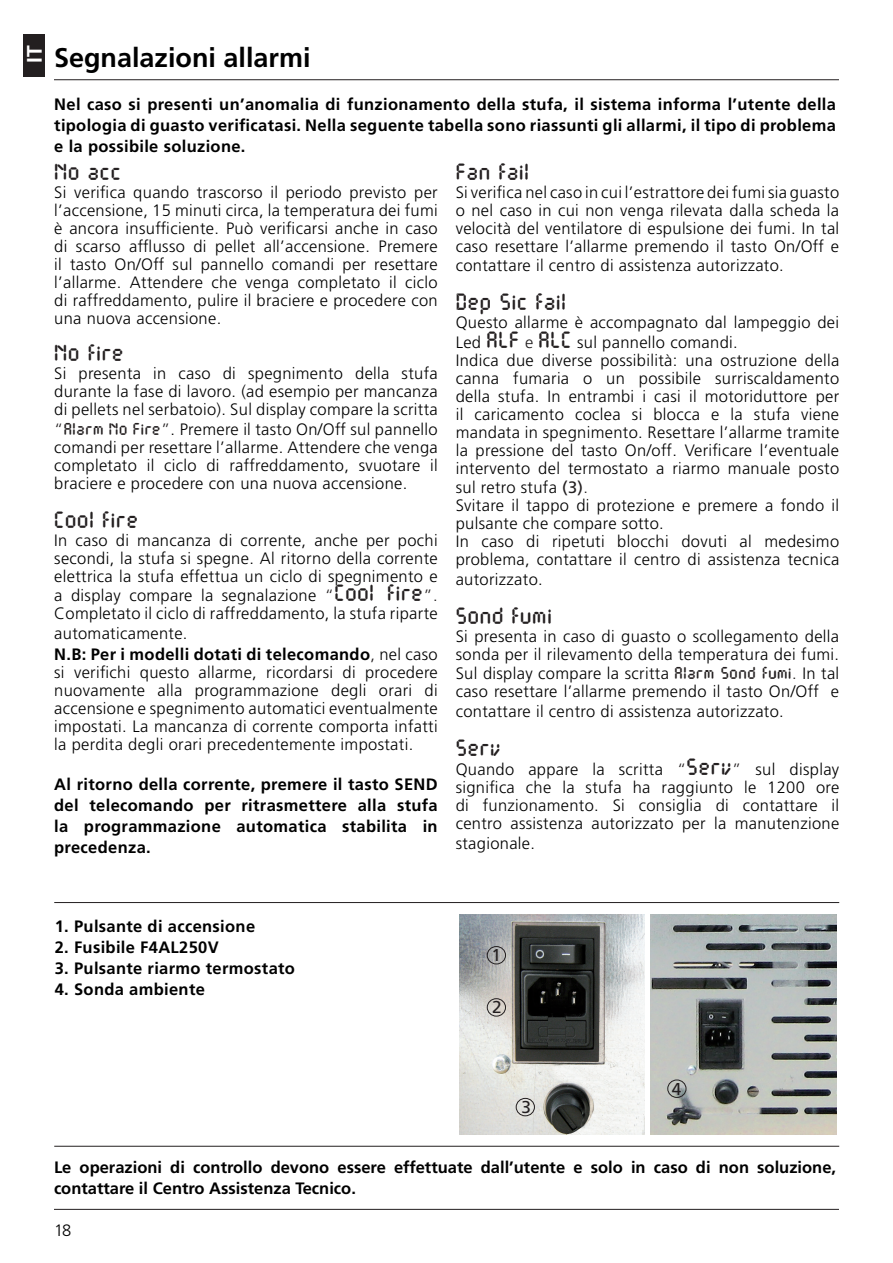
<style>
.page{position:relative;width:893px;height:1263px;background:#fff}
.page>*{position:absolute;margin:0;border:0;box-sizing:border-box;transform-origin:0 0}
.t1{font:700 27px "Frutiger LT Std";color:#000}
.t2{font:22.5px "DJB Get Digital";letter-spacing:.04em;color:#231f20}
.t3{font:700 21px "Frutiger LT Std";color:#fff}
.t4{font:17.25px "Frutiger LT Std";color:#231f20}
.t5{font:300 16.5px/18px "Frutiger LT Std";letter-spacing:.02em;color:#000;text-align:justify}
.t6{font:700 16.5px/21px "Frutiger LT Std";letter-spacing:.02em;color:#000;text-align:justify}
.t7{font:700 16.5px/21px "Frutiger LT Std";color:#000}
.s1{color:#231f20}
.s2{font-family:"DJB Get Digital";font-weight:400;color:#231f20}
.s3{font-family:"DJB Get Digital";font-weight:400;font-size:22.5px;color:#231f20}
.s4{font-weight:300}
.s5{font-weight:300;color:#231f20}
.s6{font-weight:400;color:#231f20}
</style>
<div class="page">
<hr style="left:54px;top:1209px;width:785px;height:1px;background:#231f20">
<hr style="left:54px;top:79px;width:785px;height:1px;background:#231f20">
<div style="left:23px;top:34px;width:22px;height:43px;background:#231f20"></div>
<img style="left:651px;top:914px;width:185px;height:220px">
<div style="left:667px;top:1079px;width:19px;height:19px;border:1px solid #231f20;border-radius:50%"></div>
<img style="left:459px;top:914px;width:186px;height:220px">
<div style="left:516px;top:1098px;width:19px;height:18px;border:1px solid #231f20;border-radius:50%"></div>
<div style="left:487px;top:946px;width:19px;height:18px;border:1px solid #231f20;border-radius:50%"></div>
<div style="left:487px;top:998px;width:19px;height:18px;border:1px solid #231f20;border-radius:50%"></div>
<hr style="left:54px;top:1146px;width:785px;height:1px;background:#231f20">
<hr style="left:54px;top:902px;width:785px;height:1px;background:#231f20">
<p class="t3" style="left:22px;top:63px;width:19px;rotate:-90deg">IT</p>
<h1 class="t1" style="left:54px;top:42px;width:258px">Segnalazioni allarmi</h1>
<p class="t6" style="left:54px;top:94px;width:783px">Nel caso si presenti un’anomalia di funzionamento della stufa, il sistema informa l’utente della tipologia di guasto verificatasi. Nella seguente tabella sono riassunti gli allarmi, il tipo di problema e la possibile soluzione.</p>
<h2 class="t2" style="left:54px;top:160px;width:68px">No acc</h2>
<p class="t5" style="left:54px;top:183px;width:385px">Si verifica quando trascorso il periodo previsto per l’accensione, 15 minuti circa, la temperatura dei fumi è ancora insufficiente. Può verificarsi anche in caso di scarso afflusso di pellet all’accensione. Premere il tasto On/Off sul pannello comandi per resettare l’allarme. Attendere che venga completato il ciclo di raffreddamento, pulire il braciere e procedere con una nuova accensione.</p>
<h2 class="t2" style="left:54px;top:341px;width:71px">No fire</h2>
<p class="t5" style="left:54px;top:365px;width:385px">Si presenta in caso di spegnimento della stufa durante la fase di lavoro. (ad esempio per mancanza di pellets nel serbatoio). Sul display compare la scritta</p>
<p class="t5" style="left:54px;top:420px;width:385px"><span class="s1">“</span><span class="s2">Alarm No Fire</span><span class="s1">”</span>. Premere il tasto On/Off sul pannello comandi per resettare l’allarme. Attendere che venga completato il ciclo di raffreddamento, svuotare il braciere e procedere con una nuova accensione.</p>
<h2 class="t2" style="left:54px;top:508px;width:85px">Cool fire</h2>
<p class="t5" style="left:54px;top:531px;width:385px">In caso di mancanza di corrente, anche per pochi secondi, la stufa si spegne. Al ritorno della corrente elettrica la stufa effettua un ciclo di spegnimento e</p>
<p class="t5" style="left:54px;top:587px;width:385px">a display compare la segnalazione <span class="s1">“</span><span class="s3">Cool fire</span><span class="s1">”.<br></span>Completato il ciclo di raffreddamento, la stufa riparte</p>
<p class="t6" style="left:54px;top:623px;width:385px"><span class="s4">automaticamente.<br></span>N.B: Per i modelli dotati di telecomando<span class="s5">,</span> <span class="s4">nel caso</span></p>
<p class="t5" style="left:54px;top:663px;width:385px">si verifichi questo allarme, ricordarsi di procedere nuovamente alla programmazione degli orari di accensione e spegnimento automatici eventualmente impostati. La mancanza di corrente comporta infatti la perdita degli orari precedentemente impostati.</p>
<p class="t6" style="left:54px;top:774px;width:385px">Al ritorno della corrente, premere il tasto SEND del telecomando per ritrasmettere alla stufa la programmazione automatica stabilita in precedenza.</p>
<h2 class="t2" style="left:456px;top:160px;width:75px">Fan fail</h2>
<p class="t5" style="left:456px;top:183px;width:385px">Si verifica nel caso in cui l’estrattore dei fumi sia guasto o nel caso in cui non venga rilevata dalla scheda la velocità del ventilatore di espulsione dei fumi. In tal caso resettare l’allarme premendo il tasto On/Off e</p>
<p class="t5" style="left:456px;top:257px;width:330px">contattare il centro di assistenza autorizzato.</p>
<h2 class="t2" style="left:456px;top:290px;width:112px">Dep Sic fail</h2>
<p class="t5" style="left:456px;top:313px;width:385px;line-height:19.5px">Questo allarme è accompagnato dal lampeggio dei<br>Led <span class="s3">ALF</span> <span class="s1">e</span> <span class="s3">ALC</span> sul pannello comandi.</p>
<p class="t5" style="left:456px;top:351px;width:385px">Indica due diverse possibilità: una ostruzione della canna fumaria o un possibile surriscaldamento della stufa. In entrambi i casi il motoriduttore per il caricamento coclea si blocca e la stufa viene mandata in spegnimento. Resettare l’allarme tramite la pressione del tasto On/off. Verificare l’eventuale intervento del termostato a riarmo manuale posto</p>
<p class="t5" style="left:456px;top:479px;width:385px;text-align:left">sul retro stufa <span class="s6">(3)</span><span class="s1">.<br></span>Svitare il tappo di protezione e premere a fondo il pulsante che compare sotto.<br>In caso di ripetuti blocchi dovuti al medesimo problema, contattare il centro di assistenza tecnica</p>
<p class="t5" style="left:456px;top:570px;width:89px">autorizzato.</p>
<h2 class="t2" style="left:456px;top:604px;width:98px">Sond fumi</h2>
<p class="t5" style="left:456px;top:627px;width:385px">Si presenta in caso di guasto o scollegamento della sonda per il rilevamento della temperatura dei fumi.</p>
<p class="t5" style="left:456px;top:665px;width:385px">Sul display compare la scritta <span class="s2">Alarm Sond fumi</span><span class="s1">.</span> In tal caso resettare l’allarme premendo il tasto On/Off e</p>
<p class="t5" style="left:456px;top:702px;width:330px">contattare il centro di assistenza autorizzato.</p>
<h2 class="t2" style="left:456px;top:736px;width:46px">Serv</h2>
<p class="t5" style="left:456px;top:761px;width:385px">Quando appare la scritta <span class="s1">“</span><span class="s3">Serv</span><span class="s1">”</span> sul display significa che la stufa ha raggiunto le 1200 ore di funzionamento. Si consiglia di contattare il centro assistenza autorizzato per la manutenzione</p>
<p class="t5" style="left:456px;top:834px;width:81px">stagionale.</p>
<p class="t6" style="left:55px;top:915px;width:202px">1. Pulsante di accensione</p>
<p class="t6" style="left:55px;top:936px;width:165px">2. Fusibile F4AL250V</p>
<p class="t6" style="left:55px;top:957px;width:242px">3. Pulsante riarmo termostato</p>
<p class="t6" style="left:55px;top:978px;width:152px">4. Sonda ambiente</p>
<p class="t4" style="left:491px;top:945px;width:11px">1</p>
<p class="t4" style="left:492px;top:997px;width:11px">2</p>
<p class="t4" style="left:522px;top:1097px;width:11px">3</p>
<p class="t4" style="left:672px;top:1078px;width:11px">4</p>
<p class="t7" style="left:54px;top:1156px;width:784px">Le operazioni di controllo devono essere effettuate dall’utente e solo in caso di non soluzione, contattare il Centro Assistenza Tecnico.</p>
<p class="t5" style="left:54px;top:1222px;width:19px">18</p>
</div>
